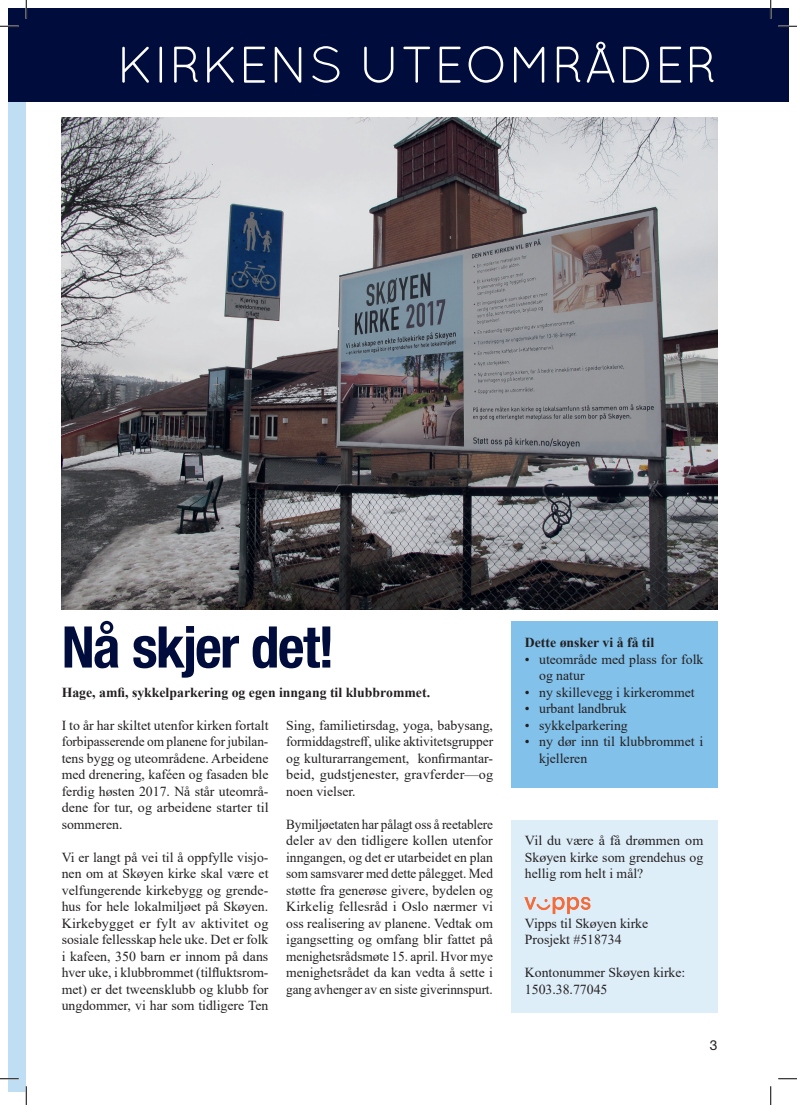
<style>
.page{position:relative;width:797px;height:1105px;background:#fff}
.page>*{position:absolute;margin:0;border:0;box-sizing:border-box;transform-origin:0 0}
.t1{font:700 condensed 57.5px "Helvetica Neue LT Std";letter-spacing:-.03em;color:#000c3b}
.t2{font:51.5px "Quicksand";color:#fff}
.t3{font:13.75px/16.5px "Times New Roman";color:#231f20;text-align:justify}
.t4{font:13.75px/16.5px "Times New Roman";color:#231f20;text-align:justify;scale:.96 1}
.t5{font:700 13.75px "Times New Roman";color:#231f20}
.t6{font:13.75px "Helvetica Neue LT Std";color:#231f20}
</style>
<div class="page">
<div style="left:9px;top:90px;width:17px;height:1002px;background:#c0def3"></div>
<div style="left:26px;top:9px;width:762px;height:93px;background:#000c3b"></div>
<div style="left:9px;top:9px;width:17px;height:93px;background:#000c3b"></div>
<div style="left:511px;top:621px;width:206px;height:167px;background:#82c1ea"></div>
<div style="left:511px;top:820px;width:206px;height:193px;background:#deeef9"></div>
<img style="left:524px;top:897px;width:67px;height:17px">
<img style="left:61px;top:118px;width:656px;height:492px">
<svg style="left:0;top:25px;width:19px;height:2px"></svg>
<svg style="left:778px;top:25px;width:19px;height:2px"></svg>
<svg style="left:0;top:1078px;width:19px;height:1px"></svg>
<svg style="left:778px;top:1078px;width:19px;height:1px"></svg>
<svg style="left:25px;top:0;width:2px;height:19px"></svg>
<svg style="left:25px;top:1086px;width:2px;height:19px"></svg>
<svg style="left:770px;top:0;width:1px;height:19px"></svg>
<svg style="left:770px;top:1086px;width:1px;height:19px"></svg>
<h2 class="t2" style="left:117px;top:35px;width:602px">KIRKENS UTEOMRÅDER</h2>
<h1 class="t1" style="left:62px;top:612px;width:274px">Nå skjer det!</h1>
<p class="t5" style="left:62px;top:682px;width:370px">Hage, amfi, sykkelparkering og egen inngang til klubbrommet.</p>
<p class="t3" style="left:62px;top:716px;width:208px">I to år har skiltet utenfor kirken fortalt forbipasserende om planene for jubilan&shy;tens bygg og uteområdene. Arbeidene med drenering, kaféen og fasaden ble ferdig høsten 2017. Nå står uteområ&shy;dene for tur, og arbeidene starter til sommeren.</p>
<p class="t3" style="left:62px;top:848px;width:208px">Vi er langt på vei til å oppfylle visjo&shy;nen om at Skøyen kirke skal være et velfungerende kirkebygg og grende&shy;hus for hele lokalmiljøet på Skøyen.<br>Kirkebygget er fylt av aktivitet og sosiale fellesskap hele uke. Det er folk i kafeen, 350 barn er innom på dans hver uke, i klubbrommet (tilfluktsrom&shy;met) er det tweensklubb og klubb for ungdommer, vi har som tidligere Ten</p>
<p class="t3" style="left:286px;top:716px;width:208px">Sing, familietirsdag, yoga, babysang, formiddagstreff, ulike aktivitetsgrupper og kulturarrangement, konfirmantar&shy;beid, gudstjenester, gravferder—og noen vielser.</p>
<p class="t4" style="left:286px;top:815px;width:217px">Bymiljøetaten har pålagt oss å reetablere deler av den tidligere kollen utenfor inngangen, og det er utarbeidet en plan som samsvarer med dette pålegget. Med støtte fra generøse givere, bydelen og Kirkelig fellesråd i Oslo nærmer vi oss realisering av planene. Vedtak om igangsetting og omfang blir fattet på menighetsrådsmøte 15. april. Hvor mye menighetsrådet da kan vedta å sette i gang avhenger av en siste giverinnspurt.</p>
<p class="t5" style="left:525px;top:632px;width:131px">Dette ønsker vi å få til</p>
<p class="t3" style="left:539px;top:650px;width:166px;text-indent:-14px">• uteområde med plass for folk og natur</p>
<p class="t3" style="left:525px;top:683px;width:171px">• ny skillevegg i kirkerommet</p>
<p class="t3" style="left:525px;top:700px;width:103px">• urbant landbruk</p>
<p class="t3" style="left:525px;top:716px;width:104px">• sykkelparkering</p>
<p class="t3" style="left:539px;top:733px;width:166px;text-indent:-14px">• ny dør inn til klubbrommet i kjelleren</p>
<p class="t3" style="left:525px;top:832px;width:180px">Vil du være å få drømmen om Skøyen kirke som grendehus og hellig rom helt i mål?</p>
<p class="t3" style="left:525px;top:914px;width:125px">Vipps til Skøyen kirke<br>Prosjekt #518734</p>
<p class="t3" style="left:525px;top:964px;width:162px">Kontonummer Skøyen kirke:<br>1503.38.77045</p>
<p class="t6" style="left:710px;top:1036px;width:9px">3</p>
</div>
